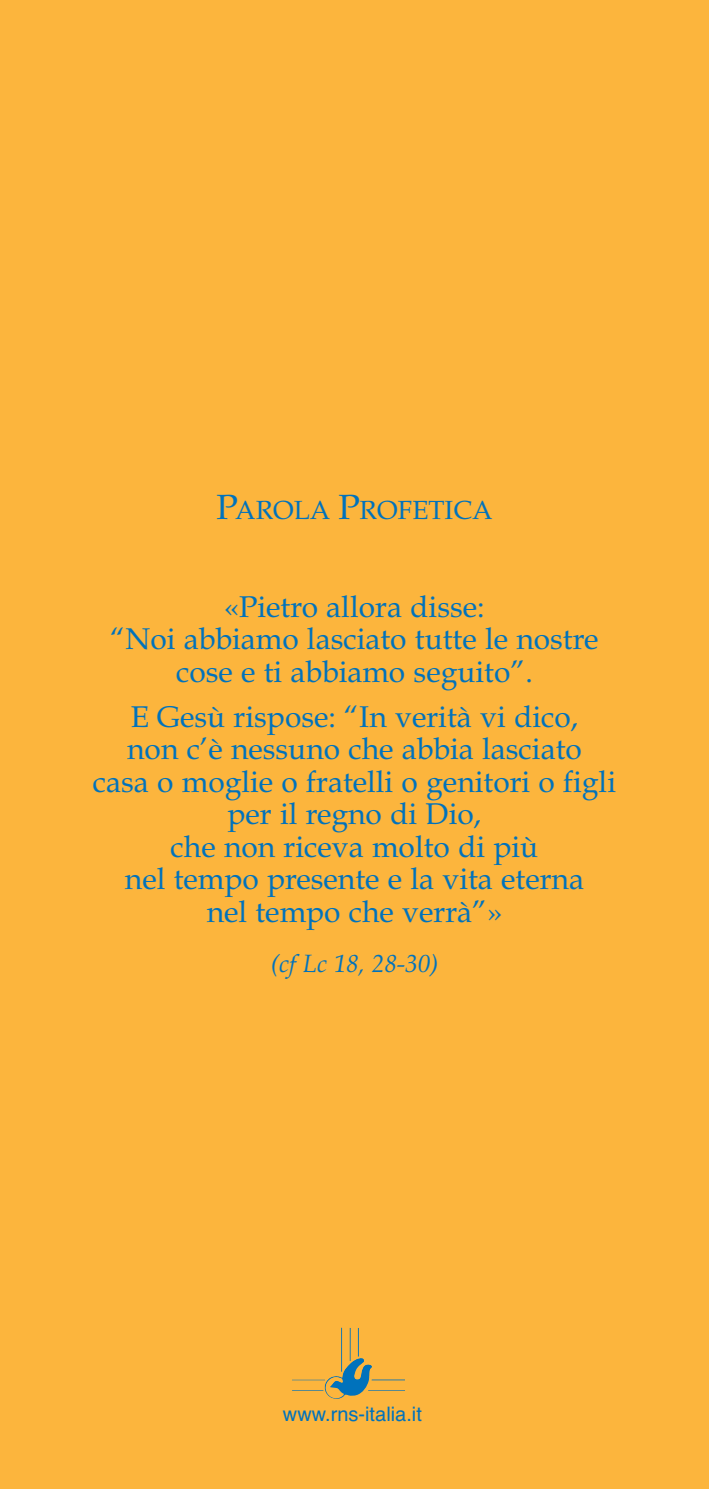
<style>
.page{position:relative;width:709px;height:1489px;background:#fff}
.page>*{position:absolute;margin:0;border:0;box-sizing:border-box;transform-origin:0 0}
.t1{font:30px/32.5px "Book Antiqua";color:#0072bc;text-align:center}
.t2{font:26.25px "Book Antiqua";color:#0072bc}
.t3{font:italic 25px "Book Antiqua";color:#0072bc}
.t4{font:20px "Helvetica";color:#0072bc}
.s1{font-size:35px}
</style>
<div class="page">
<div style="left:0;top:0;width:709px;height:1488px;background:#fcb53d"></div>
<img style="left:292px;top:1327px;width:113px;height:71px">
<p class="t2" style="left:216px;top:494px;width:277px"><span class="s1">P</span>AROLA <span class="s1">P</span>ROFETICA</p>
<p class="t1" style="left:111px;top:590px;width:489px">«Pietro allora disse:<br>“Noi abbiamo lasciato tutte le nostre cose e ti abbiamo seguito”.</p>
<p class="t1" style="left:93px;top:700px;width:524px">E Gesù rispose: “In verità vi dico,<br>non c’è nessuno che abbia lasciato<br>casa o moglie o fratelli o genitori o figli per il regno di Dio,<br>che non riceva molto di più<br>nel tempo presente e la vita eterna<br>nel tempo che verrà”»</p>
<p class="t3" style="left:270px;top:948px;width:170px">(cf Lc 18, 28-30)</p>
<p class="t4" style="left:283px;top:1402px;width:140px">www.rns-italia.it</p>
</div>
